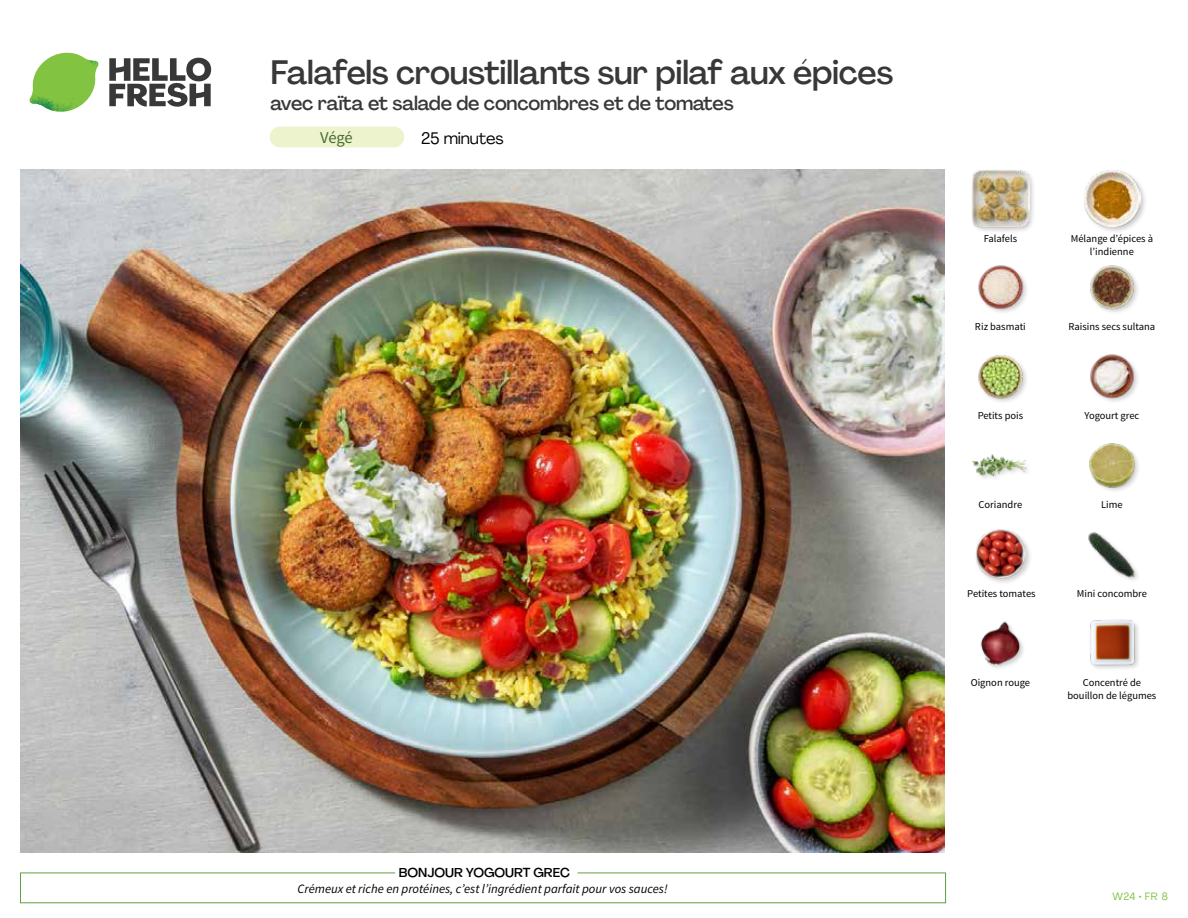
<style>
.page{position:relative;width:1188px;height:918px;background:#fff}
.page>*{position:absolute;margin:0;border:0;box-sizing:border-box;transform-origin:0 0}
.t1{font:500 33px "Agrandir";letter-spacing:-.01em;color:#383839}
.t2{font:500 19.5px "Agrandir";letter-spacing:-.01em;color:#383839}
.t3{font:16.5px "Agrandir";letter-spacing:-.01em;color:#000}
.t4{font:16.5px "Source Sans Pro";color:#476b32}
.t5{font:italic 12.75px "Source Sans Pro";color:#000}
.t6{font:500 12.75px "Agrandir";color:#000}
.t7{font:10.5px/13.5px "Source Sans Pro";color:#000;text-align:center}
.t8{font:10.5px "Agrandir";color:#82c341}
</style>
<div class="page">
<div style="left:270px;top:127px;width:134px;height:20px;background:#edf3cd;border-radius:10px"></div>
<svg style="left:109px;top:57px;width:102px;height:50px"></svg>
<svg style="left:34px;top:53px;width:62px;height:40px"></svg>
<img style="left:67px;top:53px;width:32px;height:26px">
<img style="left:33px;top:75px;width:59px;height:11px">
<img style="left:29px;top:79px;width:61px;height:33px">
<img style="left:65px;top:86px;width:27px;height:25px">
<div style="left:20px;top:873px;width:926px;height:30px;border:1px solid #609f43"></div>
<div style="left:395px;top:865px;width:183px;height:15px;background:#fff"></div>
<img style="left:21px;top:170px;width:924px;height:682px">
<img style="left:1090px;top:619px;width:49px;height:50px">
<img style="left:980px;top:621px;width:43px;height:47px">
<img style="left:1088px;top:532px;width:50px;height:48px">
<div style="left:974px;top:528px;width:59px;height:58px;background:#000;opacity:.2"></div>
<img style="left:975px;top:529px;width:51px;height:50px">
<div style="left:1089px;top:443px;width:52px;height:50px;background:#000;opacity:.2"></div>
<img style="left:1089px;top:443px;width:48px;height:47px">
<img style="left:972px;top:454px;width:55px;height:23px">
<img style="left:1090px;top:354px;width:48px;height:48px">
<img style="left:978px;top:355px;width:48px;height:47px">
<img style="left:1090px;top:265px;width:48px;height:48px">
<img style="left:978px;top:265px;width:49px;height:47px">
<div style="left:1083px;top:169px;width:64px;height:65px;background:#000;opacity:.2"></div>
<img style="left:1083px;top:170px;width:58px;height:57px">
<div style="left:971px;top:169px;width:65px;height:65px;background:#000;opacity:.2"></div>
<img style="left:972px;top:170px;width:57px;height:57px">
<h1 class="t1" style="left:271px;top:52px;width:624px">Falafels croustillants sur pilaf aux épices</h1>
<h2 class="t2" style="left:271px;top:91px;width:465px">avec raïta et salade de concombres et de tomates</h2>
<h3 class="t4" style="left:320px;top:128px;width:34px">Végé</h3>
<h3 class="t3" style="left:421px;top:128px;width:84px">25 minutes</h3>
<p class="t6" style="left:399px;top:864px;width:173px">BONJOUR YOGOURT GREC</p>
<p class="t5" style="left:298px;top:881px;width:372px">Crémeux et riche en protéines, c’est l’ingrédient parfait pour vos sauces!</p>
<p class="t7" style="left:984px;top:232px;width:35px">Falafels</p>
<p class="t7" style="left:1071px;top:232px;width:84px">Mélange d’épices à l’indienne</p>
<p class="t7" style="left:975px;top:320px;width:52px">Riz basmati</p>
<p class="t7" style="left:1069px;top:320px;width:88px">Raisins secs sultana</p>
<p class="t7" style="left:978px;top:409px;width:47px">Petits pois</p>
<p class="t7" style="left:1084px;top:409px;width:56px">Yogourt grec</p>
<p class="t7" style="left:979px;top:498px;width:45px">Coriandre</p>
<p class="t7" style="left:1101px;top:498px;width:23px">Lime</p>
<p class="t7" style="left:967px;top:587px;width:70px">Petites tomates</p>
<p class="t7" style="left:1077px;top:587px;width:72px">Mini concombre</p>
<p class="t7" style="left:971px;top:675px;width:61px">Oignon rouge</p>
<p class="t7" style="left:1067px;top:675px;width:90px">Concentré de bouillon de légumes</p>
<p class="t8" style="left:1112px;top:890px;width:57px">W24 • FR 8</p>
</div>
